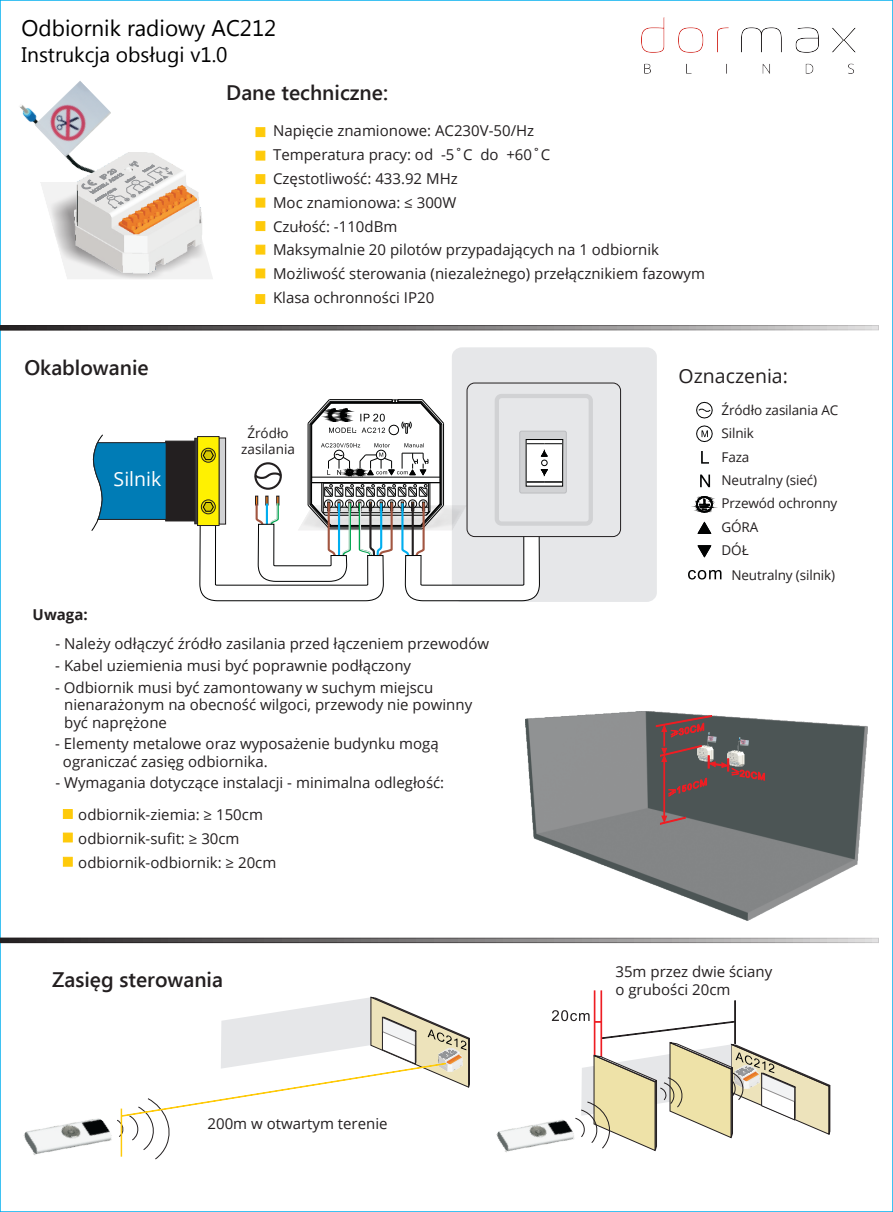
<style>
.page{position:relative;width:893px;height:1212px;background:#fff}
.page>*{position:absolute;margin:0;border:0;box-sizing:border-box;transform-origin:0 0}
.t1{font:22.5px "Segoe UI";color:#000}
.t2{font:600 21px "Segoe UI";color:#231f20}
.t3{font:21px "Segoe UI";color:#000}
.t4{font:19.5px "Open Sans";color:#231f20}
.t5{font:19.5px "Open Sans";color:#fff}
.t6{font:15px/23.9px "Open Sans";color:#231f20}
.t7{font:700 15px "Open Sans";color:#231f20}
.t8{font:13.5px/23.4px "Open Sans";letter-spacing:-.01em;color:#231f20}
</style>
<div class="page">
<img style="left:525px;top:712px;width:343px;height:208px">
<hr style="left:664px;top:759px;width:1px;height:58px;background:#ee1d23">
<img style="left:19px;top:105px;width:55px;height:56px">
<img style="left:34px;top:81px;width:77px;height:76px">
<div style="left:452px;top:347px;width:205px;height:255px;background:#e6e7e9;border-radius:10px"></div>
<img style="left:74px;top:152px;width:92px;height:9px">
<svg style="left:40px;top:161px;width:173px;height:118px"></svg>
<div style="left:195px;top:438px;width:3px;height:86px;background:#3e3e3f;border:1px solid #231f20"></div>
<div style="left:166px;top:441px;width:29px;height:80px;background:#231f20"></div>
<div style="left:197px;top:436px;width:22px;height:90px;background:#fff101;border:1px solid #231f20"></div>
<svg style="left:91px;top:434px;width:75px;height:97px"></svg>
<div style="left:467px;top:383px;width:154px;height:154px;border:1px solid #231f20;border-radius:8px"></div>
<div style="left:495px;top:394px;width:98px;height:132px;border:4px solid #d1d2d4;border-radius:5px"></div>
<div style="left:520px;top:431px;width:46px;height:62px;background:linear-gradient(to bottom,#d1d2d4,#d1d2d4);border-radius:2px"></div>
<div style="left:519px;top:431px;width:48px;height:62px;border:1px solid #bcbdc0;border-radius:2px"></div>
<svg style="left:200px;top:399px;width:363px;height:202px"></svg>
<svg style="left:696px;top:402px;width:16px;height:16px"></svg>
<svg style="left:696px;top:426px;width:16px;height:16px"></svg>
<svg style="left:701px;top:451px;width:8px;height:13px"></svg>
<svg style="left:700px;top:475px;width:10px;height:12px"></svg>
<svg style="left:698px;top:522px;width:13px;height:12px"></svg>
<svg style="left:688px;top:570px;width:33px;height:9px"></svg>
<svg style="left:698px;top:546px;width:13px;height:11px"></svg>
<svg style="left:697px;top:497px;width:15px;height:16px"></svg>
<div style="left:63px;top:809px;width:9px;height:9px;background:#feca0a"></div>
<div style="left:63px;top:833px;width:9px;height:9px;background:#feca0a"></div>
<div style="left:63px;top:857px;width:9px;height:9px;background:#feca0a;border:1px solid #feca0a"></div>
<svg style="left:0;top:325px;width:879px;height:6px;background:#7d7b7b"></svg>
<hr style="left:594px;top:991px;width:1px;height:65px;background:#ee1d23">
<hr style="left:601px;top:991px;width:1px;height:65px;background:#ee1d23">
<hr style="left:735px;top:1001px;width:1px;height:42px;background:#231f20">
<svg style="left:118px;top:997px;width:352px;height:162px"></svg>
<hr style="left:121px;top:1109px;width:1px;height:47px;background:#feca0a">
<svg style="left:552px;top:1010px;width:278px;height:142px"></svg>
<img style="left:23px;top:1118px;width:95px;height:37px">
<img style="left:496px;top:1093px;width:84px;height:60px">
<svg style="left:0;top:938px;width:879px;height:5px;background:#737071"></svg>
<svg style="left:656px;top:715px;width:108px;height:81px;background:#695859"></svg>
<svg style="left:660px;top:815px;width:26px;height:10px"></svg>
<div style="left:256px;top:128px;width:9px;height:9px;background:#feca0a;border:1px solid #feca0a"></div>
<div style="left:256px;top:175px;width:9px;height:9px;background:#feca0a;border:1px solid #feca0a"></div>
<div style="left:256px;top:198px;width:9px;height:9px;background:#feca0a;border:1px solid #feca0a"></div>
<div style="left:256px;top:221px;width:9px;height:10px;background:#feca0a;border:1px solid #feca0a"></div>
<div style="left:256px;top:245px;width:9px;height:9px;background:#feca0a;border:1px solid #feca0a"></div>
<div style="left:256px;top:151px;width:9px;height:9px;background:#feca0a;border:1px solid #feca0a"></div>
<img style="left:641px;top:17px;width:214px;height:56px">
<div style="left:256px;top:269px;width:9px;height:9px;background:#feca0a;border:1px solid #feca0a"></div>
<div style="left:256px;top:294px;width:9px;height:10px;background:#feca0a;border:1px solid #feca0a"></div>
<h1 class="t1" style="left:22px;top:13px;width:256px">Odbiornik radiowy AC212</h1>
<h2 class="t3" style="left:22px;top:40px;width:208px">Instrukcja obsługi v1.0</h2>
<h2 class="t2" style="left:226px;top:78px;width:163px">Dane techniczne:</h2>
<h2 class="t2" style="left:24px;top:353px;width:126px">Okablowanie</h2>
<h3 class="t5" style="left:114px;top:466px;width:49px">Silnik</h3>
<p class="t7" style="left:33px;top:604px;width:57px">Uwaga:</p>
<p class="t6" style="left:273px;top:118px;width:433px">Napięcie znamionowe: AC230V-50/Hz<br>Temperatura pracy: od -5˚C do +60˚C<br>Częstotliwość: 433.92 MHz<br>Moc znamionowa: ≤ 300W<br>Czułość: -110dBm<br>Maksymalnie 20 pilotów przypadających na 1 odbiornik Możliwość sterowania (niezależnego) przełącznikiem fazowym Klasa ochronności IP20</p>
<p class="t8" style="left:241px;top:424px;width:55px;line-height:16.2px;text-align:center">Źródło zasilania</p>
<h3 class="t4" style="left:679px;top:363px;width:111px">Oznaczenia:</h3>
<p class="t8" style="left:722px;top:398px;width:118px">Źródło zasilania AC<br>Silnik<br>Faza<br>Neutralny (sieć)<br>Przewód ochronny<br>GÓRA<br>DÓŁ</p>
<p class="t8" style="left:731px;top:563px;width:105px">Neutralny (silnik)</p>
<p class="t6" style="left:55px;top:631px;width:435px">- Należy odłączyć źródło zasilania przed łączeniem przewodów</p>
<p class="t6" style="left:55px;top:653px;width:357px">- Kabel uziemienia musi być poprawnie podłączony</p>
<p class="t6" style="left:64px;top:678px;width:410px;line-height:17.5px;text-indent:-9px">- Odbiornik musi być zamontowany w suchym miejscu nienarażonym na obecność wilgoci, przewody nie powinny być naprężone</p>
<p class="t6" style="left:63px;top:734px;width:377px;line-height:18px;text-indent:-8px">- Elementy metalowe oraz wyposażenie budynku mogą ograniczać zasięg odbiornika.</p>
<p class="t6" style="left:78px;top:767px;width:367px;line-height:31.3px;text-indent:-23px">- Wymagania dotyczące instalacji - minimalna odległość: odbiornik-ziemia: ≥ 150cm</p>
<p class="t6" style="left:78px;top:826px;width:200px">odbiornik-sufit: ≥ 30cm odbiornik-odbiornik: ≥ 20cm</p>
<h2 class="t2" style="left:52px;top:965px;width:173px">Zasięg sterowania</h2>
<p class="t6" style="left:207px;top:1111px;width:182px">200m w otwartym terenie</p>
<p class="t6" style="left:615px;top:962px;width:158px;line-height:18px">35m przez dwie ściany o grubości 20cm</p>
</div>
